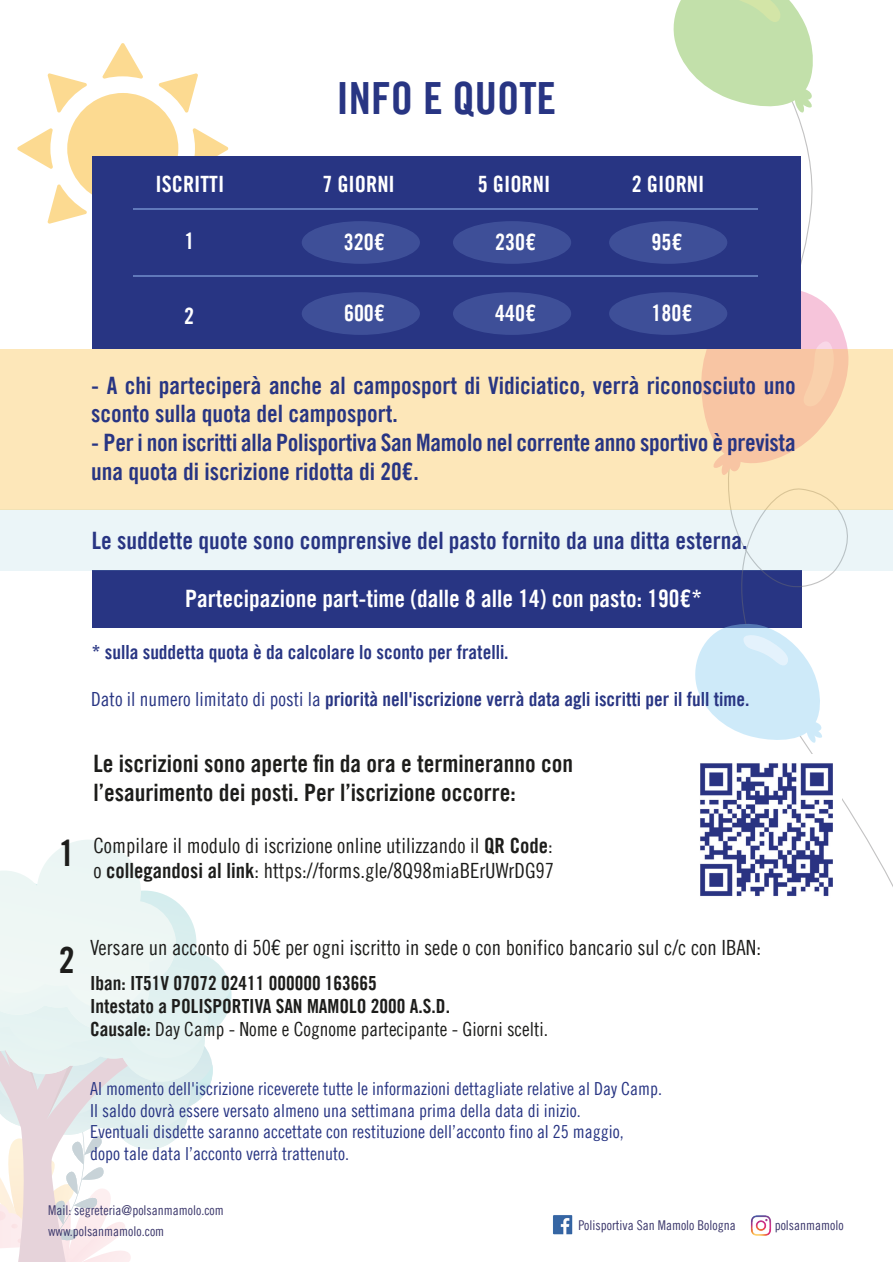
<style>
.page{position:relative;width:893px;height:1263px;background:#fff}
.page>*{position:absolute;margin:0;border:0;box-sizing:border-box;transform-origin:0 0}
.t1{font:44.4px "Trade Gothic LT Com Bd Cn 20";color:#283583}
.t2{font:36px "Trade Gothic LT Com Bd Cn 20";color:#1d1d1b}
.t3{font:24px/28.8px "Trade Gothic LT Com Bd Cn 20";color:#283583}
.t4{font:24px/28.8px "Trade Gothic LT Com Bd Cn 20";color:#1d1d1b}
.t5{font:24px "Trade Gothic LT Com Bd Cn 20";color:#fff}
.t6{font:22.5px "Trade Gothic LT Com Bd Cn 20";color:#fff}
.t7{font:21px/25.2px "Trade Gothic LT Cond Eighteen";color:#1d1d1b}
.t8{font:19.5px "Trade Gothic LT Com Bd Cn 20";color:#283583}
.t9{font:19.5px/23.4px "Trade Gothic LT Com Bd Cn 20";color:#1d1d1b}
.t10{font:19.5px "Trade Gothic LT Cond Eighteen";color:#1d1d1b}
.t11{font:18px/21.6px "Trade Gothic LT Cond Eighteen";color:#283583}
.t12{font:13.5px/21px "Trade Gothic LT Cond Eighteen";color:#3c386c}
.s1{font-family:"Trade Gothic LT Cond Eighteen"}
.s2{font-family:"Trade Gothic LT Com Bd Cn 20"}
</style>
<div class="page">
<div style="left:92px;top:571px;width:709px;height:57px;background:#283583"></div>
<svg style="left:0;top:840px;width:231px;height:421px"></svg>
<svg style="left:695px;top:623px;width:127px;height:121px"></svg>
<svg style="left:674px;top:0;width:139px;height:113px"></svg>
<svg style="left:801px;top:291px;width:47px;height:58px"></svg>
<svg style="left:17px;top:43px;width:211px;height:181px"></svg>
<div style="left:0;top:510px;width:893px;height:61px;background:#ebf5f8"></div>
<div style="left:92px;top:156px;width:709px;height:193px;background:#283583"></div>
<div style="left:302px;top:221px;width:118px;height:43px;background:#3e4f98;border-radius:50%"></div>
<hr style="left:133px;top:276px;width:625px;height:1px;background:#6078ba">
<hr style="left:133px;top:208px;width:625px;height:1px;background:#6078ba">
<div style="left:302px;top:292px;width:118px;height:43px;background:#3e4f98;border-radius:50%"></div>
<div style="left:453px;top:221px;width:118px;height:43px;background:#3e4f98;border-radius:50%"></div>
<div style="left:453px;top:292px;width:118px;height:43px;background:#3e4f98;border-radius:50%"></div>
<div style="left:609px;top:221px;width:118px;height:43px;background:#3e4f98;border-radius:50%"></div>
<div style="left:609px;top:292px;width:118px;height:43px;background:#3e4f98;border-radius:50%"></div>
<img style="left:553px;top:1215px;width:20px;height:20px">
<img style="left:750px;top:1215px;width:22px;height:21px">
<img style="left:700px;top:763px;width:133px;height:133px">
<svg style="left:0;top:349px;width:893px;height:161px;background:#fce3b6"></svg>
<h1 class="t1" style="left:337px;top:71px;width:221px">INFO E QUOTE</h1>
<p class="t6" style="left:155px;top:171px;width:70px">ISCRITTI</p>
<p class="t6" style="left:322px;top:171px;width:74px">7 GIORNI</p>
<p class="t6" style="left:478px;top:171px;width:74px">5 GIORNI</p>
<p class="t6" style="left:632px;top:171px;width:74px">2 GIORNI</p>
<p class="t6" style="left:184px;top:228px;width:11px">1</p>
<p class="t6" style="left:184px;top:303px;width:11px">2</p>
<p class="t6" style="left:344px;top:228px;width:43px">320€</p>
<p class="t6" style="left:344px;top:299px;width:43px">600€</p>
<p class="t6" style="left:495px;top:228px;width:43px">230€</p>
<p class="t6" style="left:495px;top:299px;width:43px">440€</p>
<p class="t6" style="left:651px;top:228px;width:33px">95€</p>
<p class="t6" style="left:651px;top:299px;width:43px">180€</p>
<p class="t3" style="left:91px;top:370px;width:706px">- A chi parteciperà anche al camposport di Vidiciatico, verrà riconosciuto uno sconto sulla quota del camposport.</p>
<p class="t3" style="left:91px;top:428px;width:706px">- Per i non iscritti alla Polisportiva San Mamolo nel corrente anno sportivo è prevista una quota di iscrizione ridotta di 20€.</p>
<p class="t3" style="left:92px;top:526px;width:657px">Le suddette quote sono comprensive del pasto fornito da una ditta esterna.</p>
<p class="t5" style="left:185px;top:584px;width:518px">Partecipazione part-time (dalle 8 alle 14) con pasto: 190€*</p>
<p class="t8" style="left:92px;top:640px;width:418px">* sulla suddetta quota è da calcolare lo sconto per fratelli.</p>
<p class="t8" style="left:91px;top:687px;width:660px"><span class="s1">Dato il numero limitato di posti la</span> priorità nell'iscrizione verrà data agli iscritti per il full time.</p>
<h2 class="t2" style="left:59px;top:832px;width:17px">1</h2>
<p class="t4" style="left:93px;top:749px;width:481px">Le iscrizioni sono aperte fin da ora e termineranno con l’esaurimento dei posti. Per l’iscrizione occorre:</p>
<p class="t7" style="left:93px;top:832px;width:462px">Compilare il modulo di iscrizione online utilizzando il <span class="s2">QR Code</span>: o <span class="s2">collegandosi al link</span>: https://forms.gle/8Q98miaBErUWrDG97</p>
<h2 class="t2" style="left:59px;top:938px;width:17px">2</h2>
<p class="t7" style="left:90px;top:935px;width:672px">Versare un acconto di 50€ per ogni iscritto in sede o con bonifico bancario sul c/c con IBAN:</p>
<p class="t9" style="left:90px;top:971px;width:361px">Iban: IT51V 07072 02411 000000 163665<br>Intestato a POLISPORTIVA SAN MAMOLO 2000 A.S.D.</p>
<p class="t10" style="left:90px;top:1018px;width:460px"><span class="s2">Causale:</span> Day Camp - Nome e Cognome partecipante - Giorni scelti.</p>
<p class="t11" style="left:90px;top:1077px;width:573px">Al momento dell'iscrizione riceverete tutte le informazioni dettagliate relative al Day Camp.<br>Il saldo dovrà essere versato almeno una settimana prima della data di inizio.<br>Eventuali disdette saranno accettate con restituzione dell’acconto fino al 25 maggio,<br>dopo tale data l’acconto verrà trattenuto.</p>
<p class="t12" style="left:48px;top:1199px;width:177px">Mail: segreteria@polsanmamolo.com www.polsanmamolo.com</p>
<p class="t12" style="left:578px;top:1214px;width:159px">Polisportiva San Mamolo Bologna</p>
<p class="t12" style="left:775px;top:1214px;width:70px">polsanmamolo</p>
</div>
